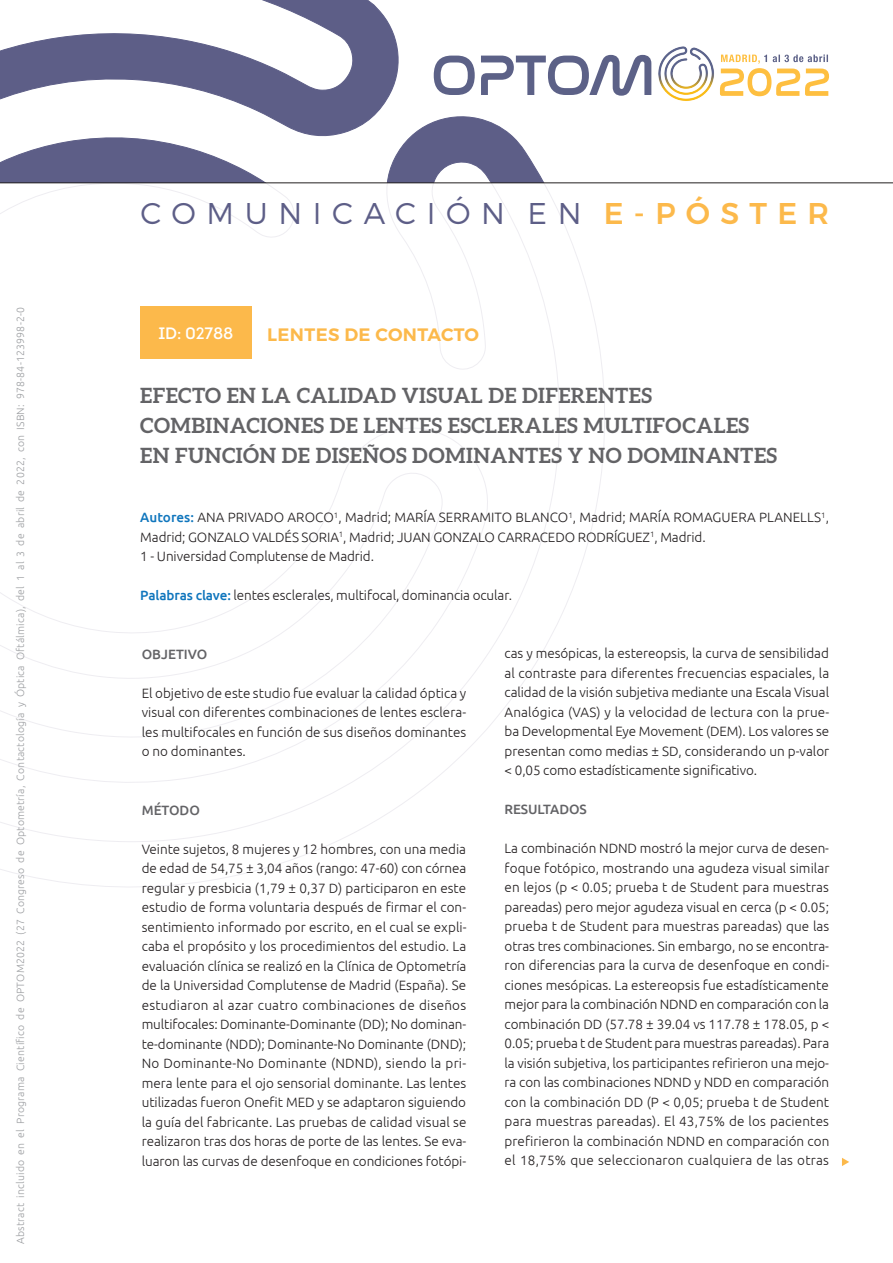
<style>
.page{position:relative;width:893px;height:1263px;background:#fff}
.page>*{position:absolute;margin:0;border:0;box-sizing:border-box;transform-origin:0 0}
.t1{font:300 30px "Montserrat";letter-spacing:.355em;color:#5d5e87}
.t2{font:700 21px/30px "Aleo";letter-spacing:.02em;color:#636366}
.t3{font:600 18px "Montserrat";letter-spacing:.02em;color:#fcb94b}
.t4{font:16.5px "Intro";letter-spacing:-.01em;color:#fff}
.t5{font:300 13.5px/19.5px "Ubuntu";letter-spacing:-.005em;color:#231f20;text-align:justify}
.t6{font:500 13.5px "Ubuntu";letter-spacing:-.005em;color:#636366}
.t7{font:300 10.5px "Ubuntu";letter-spacing:.02em;color:#9d9fa2}
.s1{font-weight:500;color:#fcb94b}
.s2{font-weight:500;color:#1076bd}
</style>
<div class="page">
<svg style="left:0;top:0;width:609px;height:183px"></svg>
<svg style="left:0;top:184px;width:605px;height:703px"></svg>
<img style="left:651px;top:46px;width:63px;height:55px">
<svg style="left:434px;top:55px;width:217px;height:41px"></svg>
<svg style="left:720px;top:55px;width:109px;height:41px"></svg>
<hr style="left:0;top:183px;width:893px;height:1px;background:#231f20">
<div style="left:140px;top:306px;width:112px;height:53px;background:#fcb94b"></div>
<svg style="left:842px;top:1158px;width:7px;height:8px"></svg>
<p class="t7" style="left:14px;top:1244px;width:938px;rotate:-90deg">Abstract incluido en el Programa Científico de OPTOM2022 (27 Congreso de Optometría, Contactología y Óptica Oftálmica), del 1 al 3 de abril de 2022, con ISBN: 978-84-123998-2-0</p>
<h1 class="t1" style="left:140px;top:195px;width:690px">COMUNICACIÓN EN <span class="s1">E-PÓSTER</span></h1>
<p class="t4" style="left:159px;top:322px;width:76px">ID: 02788</p>
<h3 class="t3" style="left:267px;top:324px;width:213px">LENTES DE CONTACTO</h3>
<h2 class="t2" style="left:140px;top:380px;width:638px">EFECTO EN LA CALIDAD VISUAL DE DIFERENTES<br>COMBINACIONES DE LENTES ESCLERALES MULTIFOCALES<br>EN FUNCIÓN DE DISEÑOS DOMINANTES Y NO DOMINANTES</h2>
<p class="t5" style="left:140px;top:507px;width:690px;text-align:left"><span class="s2">Autores:</span> ANA PRIVADO AROCO<sup>1</sup>, Madrid; MARÍA SERRAMITO BLANCO<sup>1</sup>, Madrid; MARÍA ROMAGUERA PLANELLS<sup>1</sup>,<br>Madrid; GONZALO VALDÉS SORIA<sup>1</sup>, Madrid; JUAN GONZALO CARRACEDO RODRÍGUEZ<sup>1</sup>, Madrid.<br>1 - Universidad Complutense de Madrid.</p>
<p class="t5" style="left:140px;top:585px;width:373px"><span class="s2">Palabras clave:</span> lentes esclerales, multifocal, dominancia ocular.</p>
<p class="t6" style="left:142px;top:645px;width:67px">OBJETIVO</p>
<p class="t5" style="left:142px;top:683px;width:326px">El objetivo de este studio fue evaluar la calidad óptica y visual con diferentes combinaciones de lentes esclera&shy;les multifocales en función de sus diseños dominantes o no dominantes.</p>
<p class="t6" style="left:142px;top:801px;width:60px">MÉTODO</p>
<p class="t5" style="left:142px;top:839px;width:326px">Veinte sujetos, 8 mujeres y 12 hombres, con una media de edad de 54,75 ± 3,04 años (rango: 47-60) con córnea regular y presbicia (1,79 ± 0,37 D) participaron en este estudio de forma voluntaria después de firmar el con&shy;sentimiento informado por escrito, en el cual se expli&shy;caba el propósito y los procedimientos del estudio. La evaluación clínica se realizó en la Clínica de Optometría de la Universidad Complutense de Madrid (España). Se estudiaron al azar cuatro combinaciones de diseños multifocales: Dominante-Dominante (DD); No dominan&shy;te-dominante (NDD); Dominante-No Dominante (DND); No Dominante-No Dominante (NDND), siendo la pri&shy;mera lente para el ojo sensorial dominante. Las lentes utilizadas fueron Onefit MED y se adaptaron siguiendo la guía del fabricante. Las pruebas de calidad visual se realizaron tras dos horas de porte de las lentes. Se eva&shy;luaron las curvas de desenfoque en condiciones fotópi-</p>
<p class="t5" style="left:505px;top:643px;width:326px">cas y mesópicas, la estereopsis, la curva de sensibilidad al contraste para diferentes frecuencias espaciales, la calidad de la visión subjetiva mediante una Escala Visual Analógica (VAS) y la velocidad de lectura con la prue&shy;ba Developmental Eye Movement (DEM). Los valores se presentan como medias ± SD, considerando un p-valor &lt; 0,05 como estadísticamente significativo.</p>
<p class="t6" style="left:505px;top:801px;width:84px">RESULTADOS</p>
<p class="t5" style="left:505px;top:838px;width:326px">La combinación NDND mostró la mejor curva de desen&shy;foque fotópico, mostrando una agudeza visual similar en lejos (p &lt; 0.05; prueba t de Student para muestras pareadas) pero mejor agudeza visual en cerca (p &lt; 0.05; prueba t de Student para muestras pareadas) que las otras tres combinaciones. Sin embargo, no se encontra&shy;ron diferencias para la curva de desenfoque en condi&shy;ciones mesópicas. La estereopsis fue estadísticamente mejor para la combinación NDND en comparación con la combinación DD (57.78 ± 39.04 vs 117.78 ± 178.05, p &lt; 0.05; prueba t de Student para muestras pareadas). Para la visión subjetiva, los participantes refirieron una mejo&shy;ra con las combinaciones NDND y NDD en comparación con la combinación DD (P &lt; 0,05; prueba t de Student para muestras pareadas). El 43,75% de los pacientes prefirieron la combinación NDND en comparación con el 18,75% que seleccionaron cualquiera de las otras</p>
</div>
